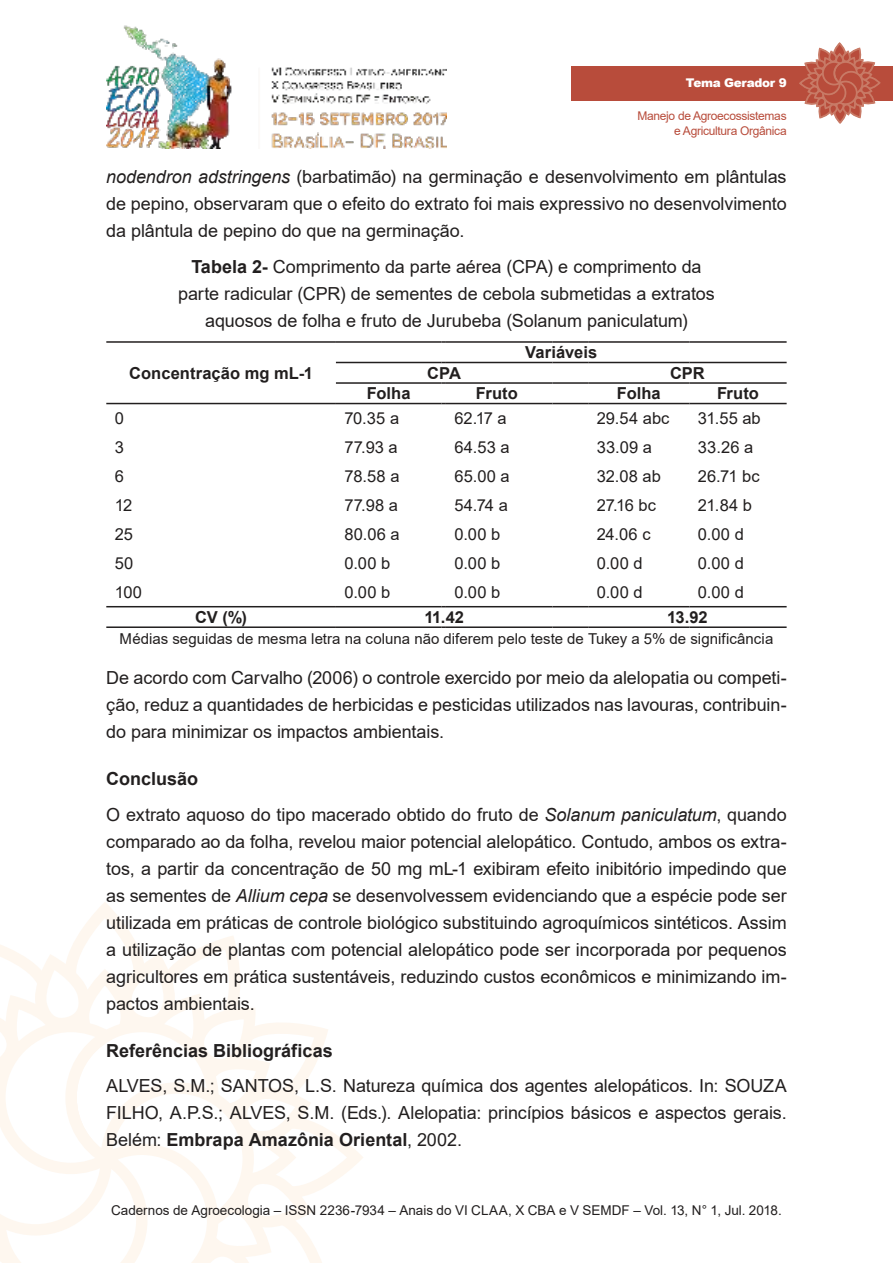
<style>
.page{position:relative;width:893px;height:1263px;background:#fff}
.page>*{position:absolute;margin:0;border:0;box-sizing:border-box;transform-origin:0 0}
.t1{font:18px/27px "Arial";letter-spacing:-.005em;color:#221f1f;text-align:justify}
.t2{font:700 18px "Arial";color:#221f1f}
.t3{font:16.5px "Arial";letter-spacing:.01em;color:#221f1f}
.t4{font:700 16.5px "Arial";letter-spacing:.005em;color:#221f1f}
.t5{font:15px "Arial";color:#221f1f}
.t6{font:13.5px "Arial";color:#221f1f}
.t7{font:12px/14.4px "Arial";letter-spacing:-.025em;color:#b84c3b;text-align:right}
.t8{font:900 12px "Arial";letter-spacing:-.025em;color:#fff}
.s1{font-style:italic}
.s2{font-weight:700}
</style>
<div class="page">
<img style="left:106px;top:25px;width:340px;height:124px">
<svg style="left:0;top:910px;width:363px;height:353px"></svg>
<div style="left:571px;top:66px;width:322px;height:34px;background:#b84c3b"></div>
<svg style="left:798px;top:43px;width:83px;height:81px"></svg>
<hr style="left:336px;top:362px;width:105px;height:1px;background:#221f1f">
<hr style="left:446px;top:362px;width:106px;height:1px;background:#221f1f">
<hr style="left:552px;top:362px;width:36px;height:1px;background:#221f1f">
<hr style="left:588px;top:362px;width:101px;height:1px;background:#221f1f">
<hr style="left:689px;top:362px;width:98px;height:1px;background:#221f1f">
<hr style="left:336px;top:382px;width:105px;height:2px;background:#221f1f">
<hr style="left:446px;top:382px;width:106px;height:2px;background:#221f1f">
<hr style="left:552px;top:382px;width:36px;height:2px;background:#221f1f">
<hr style="left:588px;top:382px;width:101px;height:2px;background:#221f1f">
<hr style="left:689px;top:382px;width:98px;height:2px;background:#221f1f">
<hr style="left:106px;top:341px;width:230px;height:2px;background:#221f1f">
<hr style="left:336px;top:341px;width:105px;height:2px;background:#221f1f">
<hr style="left:446px;top:341px;width:106px;height:2px;background:#221f1f">
<hr style="left:552px;top:341px;width:36px;height:2px;background:#221f1f">
<hr style="left:588px;top:341px;width:101px;height:2px;background:#221f1f">
<hr style="left:689px;top:341px;width:98px;height:2px;background:#221f1f">
<hr style="left:106px;top:403px;width:230px;height:1px;background:#221f1f">
<hr style="left:336px;top:403px;width:105px;height:1px;background:#221f1f">
<hr style="left:446px;top:403px;width:106px;height:1px;background:#221f1f">
<hr style="left:552px;top:403px;width:36px;height:1px;background:#221f1f">
<hr style="left:588px;top:403px;width:101px;height:1px;background:#221f1f">
<hr style="left:689px;top:403px;width:98px;height:1px;background:#221f1f">
<hr style="left:106px;top:606px;width:230px;height:1px;background:#221f1f">
<hr style="left:336px;top:606px;width:105px;height:1px;background:#221f1f">
<hr style="left:446px;top:606px;width:106px;height:1px;background:#221f1f">
<hr style="left:552px;top:606px;width:36px;height:1px;background:#221f1f">
<hr style="left:588px;top:606px;width:101px;height:1px;background:#221f1f">
<hr style="left:689px;top:606px;width:98px;height:1px;background:#221f1f">
<hr style="left:106px;top:626px;width:230px;height:2px;background:#221f1f">
<hr style="left:336px;top:626px;width:105px;height:2px;background:#221f1f">
<hr style="left:446px;top:626px;width:106px;height:2px;background:#221f1f">
<hr style="left:552px;top:626px;width:36px;height:2px;background:#221f1f">
<hr style="left:588px;top:626px;width:101px;height:2px;background:#221f1f">
<hr style="left:689px;top:626px;width:98px;height:2px;background:#221f1f">
<p class="t8" style="left:686px;top:76px;width:102px">Tema Gerador 9</p>
<p class="t7" style="left:637px;top:110px;width:151px">Manejo de Agroecossistemas e Agricultura Orgânica</p>
<p class="t1" style="left:106px;top:165px;width:682px"><span class="s1">nodendron adstringens</span> (barbatimão) na germinação e desenvolvimento em plântulas de pepino, observaram que o efeito do extrato foi mais expressivo no desenvolvimento da plântula de pepino do que na germinação.</p>
<p class="t1" style="left:178px;top:255px;width:538px;text-align:center"><span class="s2">Tabela 2-</span> Comprimento da parte aérea (CPA) e comprimento da parte radicular (CPR) de sementes de cebola submetidas a extratos aquosos de folha e fruto de Jurubeba (Solanum paniculatum)</p>
<p class="t4" style="left:129px;top:367px;width:185px">Concentração mg mL-1</p>
<p class="t4" style="left:525px;top:346px;width:74px">Variáveis</p>
<p class="t4" style="left:427px;top:367px;width:35px">CPA</p>
<p class="t4" style="left:670px;top:367px;width:36px">CPR</p>
<p class="t4" style="left:367px;top:387px;width:45px">Folha</p>
<p class="t4" style="left:476px;top:387px;width:43px">Fruto</p>
<p class="t4" style="left:617px;top:387px;width:45px">Folha</p>
<p class="t4" style="left:717px;top:387px;width:43px">Fruto</p>
<p class="t3" style="left:115px;top:412px;width:11px">0</p>
<p class="t3" style="left:344px;top:412px;width:56px">70.35 a</p>
<p class="t3" style="left:454px;top:412px;width:54px">62.17 a</p>
<p class="t3" style="left:597px;top:412px;width:74px">29.54 abc</p>
<p class="t3" style="left:698px;top:412px;width:64px">31.55 ab</p>
<p class="t3" style="left:115px;top:441px;width:11px">3</p>
<p class="t3" style="left:344px;top:441px;width:55px">77.93 a</p>
<p class="t3" style="left:454px;top:441px;width:57px">64.53 a</p>
<p class="t3" style="left:597px;top:441px;width:57px">33.09 a</p>
<p class="t3" style="left:698px;top:441px;width:57px">33.26 a</p>
<p class="t3" style="left:115px;top:470px;width:11px">6</p>
<p class="t3" style="left:344px;top:470px;width:57px">78.58 a</p>
<p class="t3" style="left:454px;top:470px;width:57px">65.00 a</p>
<p class="t3" style="left:597px;top:470px;width:66px">32.08 ab</p>
<p class="t3" style="left:698px;top:470px;width:63px">26.71 bc</p>
<p class="t3" style="left:115px;top:499px;width:19px">12</p>
<p class="t3" style="left:344px;top:499px;width:55px">77.98 a</p>
<p class="t3" style="left:454px;top:499px;width:55px">54.74 a</p>
<p class="t3" style="left:597px;top:499px;width:61px">27.16 bc</p>
<p class="t3" style="left:698px;top:499px;width:56px">21.84 b</p>
<p class="t3" style="left:115px;top:528px;width:20px">25</p>
<p class="t3" style="left:344px;top:528px;width:57px">80.06 a</p>
<p class="t3" style="left:454px;top:528px;width:47px">0.00 b</p>
<p class="t3" style="left:597px;top:528px;width:55px">24.06 c</p>
<p class="t3" style="left:698px;top:528px;width:47px">0.00 d</p>
<p class="t3" style="left:115px;top:557px;width:20px">50</p>
<p class="t3" style="left:344px;top:557px;width:47px">0.00 b</p>
<p class="t3" style="left:454px;top:557px;width:47px">0.00 b</p>
<p class="t3" style="left:597px;top:557px;width:47px">0.00 d</p>
<p class="t3" style="left:698px;top:557px;width:47px">0.00 d</p>
<p class="t3" style="left:115px;top:586px;width:29px">100</p>
<p class="t3" style="left:344px;top:586px;width:47px">0.00 b</p>
<p class="t3" style="left:454px;top:586px;width:47px">0.00 b</p>
<p class="t3" style="left:597px;top:586px;width:47px">0.00 d</p>
<p class="t3" style="left:698px;top:586px;width:47px">0.00 d</p>
<p class="t4" style="left:195px;top:611px;width:53px">CV (%)</p>
<p class="t4" style="left:424px;top:611px;width:41px">11.42</p>
<p class="t4" style="left:667px;top:611px;width:42px">13.92</p>
<p class="t5" style="left:120px;top:633px;width:655px">Médias seguidas de mesma letra na coluna não diferem pelo teste de Tukey a 5% de significância</p>
<p class="t1" style="left:106px;top:666px;width:682px">De acordo com Carvalho (2006) o controle exercido por meio da alelopatia ou competi&shy;ção, reduz a quantidades de herbicidas e pesticidas utilizados nas lavouras, contribuin&shy;do para minimizar os impactos ambientais.</p>
<p class="t1" style="left:106px;top:763px;width:682px;line-height:35.5px"><span class="s2">Conclusão<br></span>O extrato aquoso do tipo macerado obtido do fruto de <span class="s1">Solanum paniculatum</span>, quando</p>
<p class="t1" style="left:106px;top:829px;width:682px">comparado ao da folha, revelou maior potencial alelopático. Contudo, ambos os extra&shy;tos, a partir da concentração de 50 mg mL-1 exibiram efeito inibitório impedindo que as sementes de <span class="s1">Allium cepa</span> se desenvolvessem evidenciando que a espécie pode ser utilizada em práticas de controle biológico substituindo agroquímicos sintéticos. Assim a utilização de plantas com potencial alelopático pode ser incorporada por pequenos agricultores em prática sustentáveis, reduzindo custos econômicos e minimizando im&shy;pactos ambientais.</p>
<p class="t2" style="left:106px;top:1044px;width:228px">Referências Bibliográficas</p>
<p class="t1" style="left:106px;top:1074px;width:682px">ALVES, S.M.; SANTOS, L.S. Natureza química dos agentes alelopáticos. In: SOUZA FILHO, A.P.S.; ALVES, S.M. (Eds.). Alelopatia: princípios básicos e aspectos gerais.<br>Belém: <span class="s2">Embrapa Amazônia Oriental</span>, 2002.</p>
<p class="t6" style="left:111px;top:1205px;width:672px">Cadernos de Agroecologia – ISSN 2236-7934 – Anais do VI CLAA, X CBA e V SEMDF – Vol. 13, N° 1, Jul. 2018.</p>
</div>
